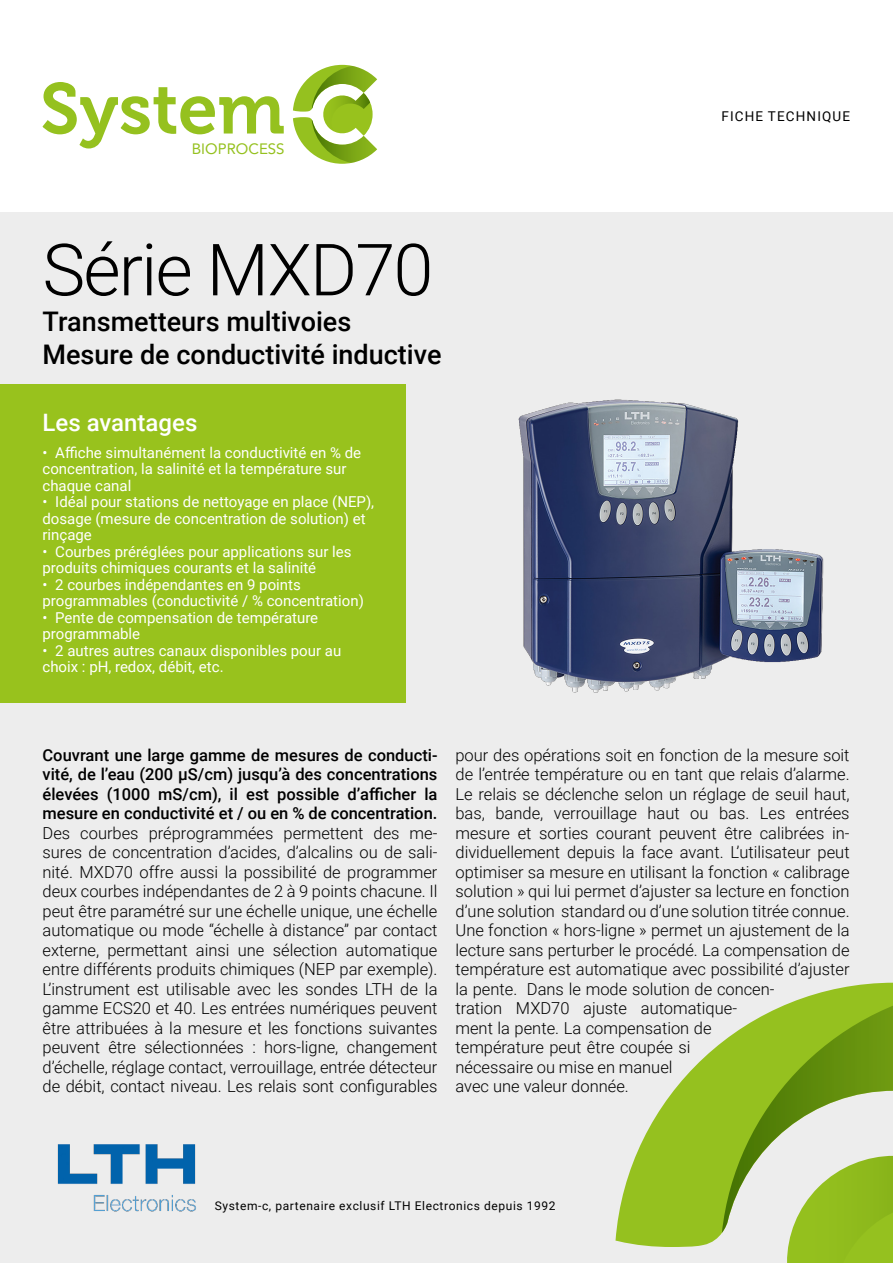
<style>
.page{position:relative;width:893px;height:1263px;background:#fff}
.page>*{position:absolute;margin:0;border:0;box-sizing:border-box;transform-origin:0 0}
._1-TitreProduit{font:300 72px "Roboto";letter-spacing:-.025em;color:#000}
._1-SsTitreProduit{font:500 27px "Roboto";color:#000}
._1-Les_avantages{font:500 24px "Roboto";color:#fff}
._1-text-description{font:300 16.5px/19.5px "Roboto";color:#000;text-align:justify}
._1-text-description-2{font:500 16.5px/19.5px "Roboto";color:#000;text-align:justify}
.t1{font:15px/16.5px "Roboto";color:#fff}
.t2{font:15px "Avenir";color:#95c11f}
.t3{font:13.5px "Roboto";letter-spacing:.085em;color:#000}
._1-LégendeFournisseu{font:12px "Roboto";letter-spacing:.05em;color:#000}
</style>
<div class="page">
<div style="left:0;top:213px;width:893px;height:1050px;background:#ededed"></div>
<svg style="left:615px;top:983px;width:278px;height:264px"></svg>
<svg style="left:722px;top:989px;width:171px;height:274px"></svg>
<svg style="left:43px;top:82px;width:241px;height:66px"></svg>
<svg style="left:293px;top:65px;width:84px;height:99px"></svg>
<div style="left:0;top:384px;width:406px;height:319px;background:#98c21d"></div>
<img style="left:57px;top:1144px;width:139px;height:68px">
<img style="left:518px;top:399px;width:306px;height:294px">
<p class="t2" style="left:192px;top:136px;width:94px">BIOPROCESS</p>
<p class="t3" style="left:721px;top:106px;width:130px">FICHE TECHNIQUE</p>
<p class="_1-TitreProduit" style="left:43px;top:219px;width:392px">Série MXD70</p>
<p class="_1-SsTitreProduit" style="left:43px;top:302px;width:310px">Transmetteurs multivoies</p>
<p class="_1-SsTitreProduit" style="left:43px;top:335px;width:401px">Mesure de conductivité inductive</p>
<p class="_1-Les_avantages" style="left:43px;top:405px;width:156px">Les avantages</p>
<p class="t1" style="left:43px;top:444px;width:320px">• Affiche simultanément la conductivité en % de concentration, la salinité et la température sur chaque canal</p>
<p class="t1" style="left:43px;top:493px;width:333px">• Idéal pour stations de nettoyage en place (NEP), dosage (mesure de concentration de solution) et rinçage</p>
<p class="t1" style="left:43px;top:543px;width:311px">• Courbes préréglées pour applications sur les produits chimiques courants et la salinité</p>
<p class="t1" style="left:43px;top:576px;width:323px">• 2 courbes indépendantes en 9 points programmables (conductivité / % concentration)</p>
<p class="t1" style="left:43px;top:609px;width:277px">• Pente de compensation de température programmable</p>
<p class="t1" style="left:43px;top:642px;width:300px">• 2 autres autres canaux disponibles pour au choix : pH, redox, débit, etc.</p>
<p class="_1-text-description-2" style="left:43px;top:744px;width:396px">Couvrant une large gamme de mesures de conducti&shy;vité, de l’eau (200 μS/cm) jusqu’à des concentrations élevées (1000 mS/cm), il est possible d’afficher la mesure en conductivité et / ou en % de concentration.</p>
<p class="_1-text-description" style="left:43px;top:822px;width:396px">Des courbes préprogrammées permettent des me&shy;sures de concentration d’acides, d’alcalins ou de sali&shy;nité. MXD70 offre aussi la possibilité de programmer deux courbes indépendantes de 2 à 9 points chacune. Il peut être paramétré sur une échelle unique, une échelle automatique ou mode “échelle à distance” par contact externe, permettant ainsi une sélection automatique entre différents produits chimiques (NEP par exemple).<br>L’instrument est utilisable avec les sondes LTH de la gamme ECS20 et 40. Les entrées numériques peuvent être attribuées à la mesure et les fonctions suivantes peuvent être sélectionnées : hors-ligne, changement d’échelle, réglage contact, verrouillage, entrée détecteur de débit, contact niveau. Les relais sont configurables</p>
<p class="_1-text-description" style="left:455px;top:744px;width:396px;text-align:left">pour des opérations soit en fonction de la mesure soit de l’entrée température ou en tant que relais d’alarme.<br>Le relais se déclenche selon un réglage de seuil haut, bas, bande, verrouillage haut ou bas. Les entrées mesure et sorties courant peuvent être calibrées in&shy;dividuellement depuis la face avant. L’utilisateur peut optimiser sa mesure en utilisant la fonction « calibrage solution » qui lui permet d’ajuster sa lecture en fonction d’une solution standard ou d’une solution titrée connue.<br>Une fonction « hors-ligne » permet un ajustement de la lecture sans perturber le procédé. La compensation de température est automatique avec possibilité d’ajuster la pente. Dans le mode solution de concen-<br>tration MXD70 ajuste automatique-<br>ment la pente. La compensation de<br>température peut être coupée si<br>nécessaire ou mise en manuel<br>avec une valeur donnée.</p>
<p class="_1-LégendeFournisseu" style="left:215px;top:1198px;width:342px">System-c, partenaire exclusif LTH Electronics depuis 1992</p>
</div>
